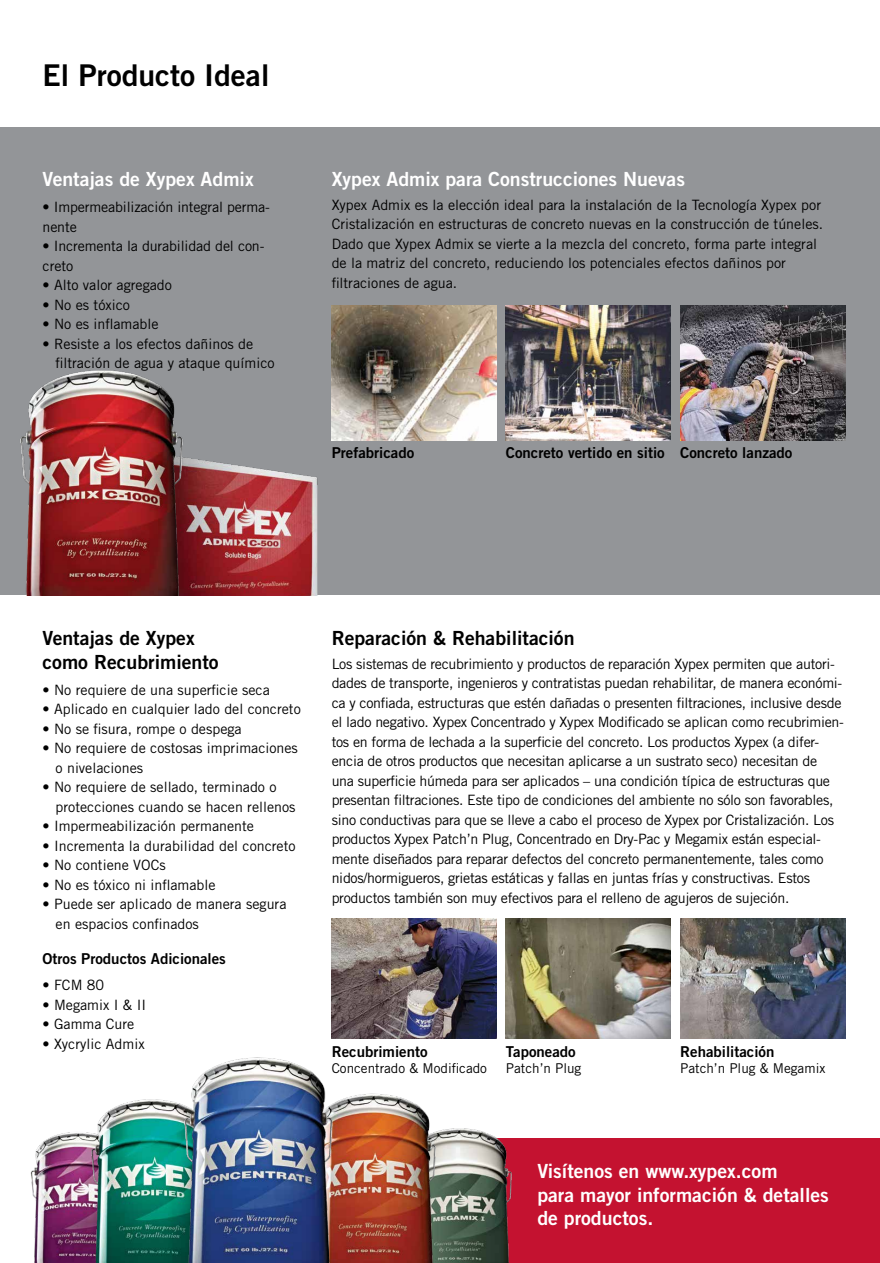
<style>
.page{position:relative;width:880px;height:1263px;background:#fff}
.page>*{position:absolute;margin:0;border:0;box-sizing:border-box;transform-origin:0 0}
.t1{font:30px "Trade Gothic Bold Two";color:#000}
.t2{font:19.5px/23.4px "Trade Gothic Bold Two";color:#fff}
.t3{font:19.5px/23.4px "Trade Gothic Bold Two";color:#000}
.t4{font:15px "Trade Gothic Bold Two";color:#000}
.t5{font:14.25px/19.5px "Trade Gothic";letter-spacing:-.02em;color:#000}
.t6{font:14.25px/19.5px "Trade Gothic";color:#000}
.t7{font:13.5px "Trade Gothic";color:#000}
</style>
<div class="page">
<div style="left:0;top:128px;width:879px;height:467px;background:#939598"></div>
<img style="left:198px;top:459px;width:120px;height:136px">
<img style="left:331px;top:305px;width:165px;height:135px">
<img style="left:506px;top:305px;width:164px;height:135px">
<img style="left:680px;top:305px;width:164px;height:135px">
<img style="left:331px;top:919px;width:165px;height:120px">
<img style="left:506px;top:919px;width:164px;height:120px">
<img style="left:680px;top:919px;width:164px;height:120px">
<img style="left:20px;top:370px;width:178px;height:225px">
<div style="left:322px;top:1138px;width:557px;height:125px;background:#c41230"></div>
<img style="left:461px;top:1128px;width:52px;height:135px">
<img style="left:30px;top:1133px;width:36px;height:130px">
<img style="left:66px;top:1099px;width:88px;height:164px">
<img style="left:352px;top:1093px;width:109px;height:170px">
<img style="left:154px;top:1057px;width:198px;height:206px">
<h1 class="t1" style="left:43px;top:57px;width:228px">El Producto Ideal</h1>
<h2 class="t2" style="left:43px;top:167px;width:213px">Ventajas de Xypex Admix</h2>
<p class="t5" style="left:43px;top:197px;width:229px">• Impermeabilización integral perma&shy;nente</p>
<p class="t5" style="left:43px;top:236px;width:223px">• Incrementa la durabilidad del con&shy;creto</p>
<p class="t6" style="left:43px;top:275px;width:131px">• Alto valor agregado</p>
<p class="t6" style="left:43px;top:295px;width:89px">• No es tóxico</p>
<p class="t6" style="left:43px;top:314px;width:117px">• No es inflamable</p>
<p class="t6" style="left:56px;top:334px;width:220px;text-indent:-13px">• Resiste a los efectos dañinos de filtración de agua y ataque químico</p>
<h2 class="t2" style="left:331px;top:167px;width:355px">Xypex Admix para Construcciones Nuevas</h2>
<p class="t6" style="left:331px;top:195px;width:493px">Xypex Admix es la elección ideal para la instalación de la Tecnología Xypex por Cristalización en estructuras de concreto nuevas en la construcción de túneles.<br>Dado que Xypex Admix se vierte a la mezcla del concreto, forma parte integral de la matriz del concreto, reduciendo los potenciales efectos dañinos por filtraciones de agua.</p>
<p class="t4" style="left:331px;top:444px;width:84px">Prefabricado</p>
<p class="t4" style="left:506px;top:444px;width:288px">Concreto vertido en sitio Concreto lanzado</p>
<h2 class="t3" style="left:43px;top:626px;width:178px">Ventajas de Xypex como Recubrimiento</h2>
<p class="t6" style="left:43px;top:680px;width:229px">• No requiere de una superficie seca</p>
<p class="t6" style="left:43px;top:699px;width:260px">• Aplicado en cualquier lado del concreto</p>
<p class="t6" style="left:43px;top:719px;width:201px">• No se fisura, rompe o despega</p>
<p class="t6" style="left:56px;top:738px;width:244px;text-indent:-13px">• No requiere de costosas imprimaciones o nivelaciones</p>
<p class="t6" style="left:56px;top:777px;width:241px;text-indent:-13px">• No requiere de sellado, terminado o protecciones cuando se hacen rellenos</p>
<p class="t6" style="left:43px;top:816px;width:213px">• Impermeabilización permanente</p>
<p class="t6" style="left:43px;top:836px;width:254px">• Incrementa la durabilidad del concreto</p>
<p class="t6" style="left:43px;top:855px;width:125px">• No contiene VOCs</p>
<p class="t6" style="left:43px;top:875px;width:174px">• No es tóxico ni inflamable</p>
<p class="t6" style="left:56px;top:894px;width:232px;text-indent:-13px">• Puede ser aplicado de manera segura en espacios confinados</p>
<p class="t4" style="left:43px;top:949px;width:185px">Otros Productos Adicionales</p>
<p class="t5" style="left:43px;top:975px;width:63px">• FCM 80</p>
<p class="t6" style="left:43px;top:995px;width:105px">• Megamix I &amp; II</p>
<p class="t6" style="left:43px;top:1014px;width:93px">• Gamma Cure</p>
<p class="t6" style="left:43px;top:1034px;width:104px">• Xycrylic Admix</p>
<h2 class="t3" style="left:331px;top:626px;width:244px">Reparación &amp; Rehabilitación</h2>
<p class="t5" style="left:331px;top:654px;width:514px">Los sistemas de recubrimiento y productos de reparación Xypex permiten que autori&shy;dades de transporte, ingenieros y contratistas puedan rehabilitar, de manera económi&shy;ca y confiada, estructuras que estén dañadas o presenten filtraciones, inclusive desde el lado negativo. Xypex Concentrado y Xypex Modificado se aplican como recubrimien&shy;tos en forma de lechada a la superficie del concreto. Los productos Xypex (a difer&shy;encia de otros productos que necesitan aplicarse a un sustrato seco) necesitan de<br>una superficie húmeda para ser aplicados – una condición típica de estructuras que presentan filtraciones. Este tipo de condiciones del ambiente no sólo son favorables, sino conductivas para que se lleve a cabo el proceso de Xypex por Cristalización. Los productos Xypex Patch’n Plug, Concentrado en Dry-Pac y Megamix están especial&shy;mente diseñados para reparar defectos del concreto permanentemente, tales como nidos/hormigueros, grietas estáticas y fallas en juntas frías y constructivas. Estos productos también son muy efectivos para el relleno de agujeros de sujeción.</p>
<p class="t4" style="left:331px;top:1042px;width:97px">Recubrimiento</p>
<p class="t7" style="left:331px;top:1060px;width:157px">Concentrado &amp; Modificado</p>
<p class="t4" style="left:506px;top:1042px;width:71px">Taponeado</p>
<p class="t7" style="left:506px;top:1060px;width:77px">Patch’n Plug</p>
<p class="t4" style="left:680px;top:1042px;width:96px">Rehabilitación</p>
<p class="t7" style="left:680px;top:1060px;width:147px">Patch’n Plug &amp; Megamix</p>
<h2 class="t2" style="left:537px;top:1159px;width:293px">Visítenos en www.xypex.com<br>para mayor información &amp; detalles de productos.</h2>
</div>
